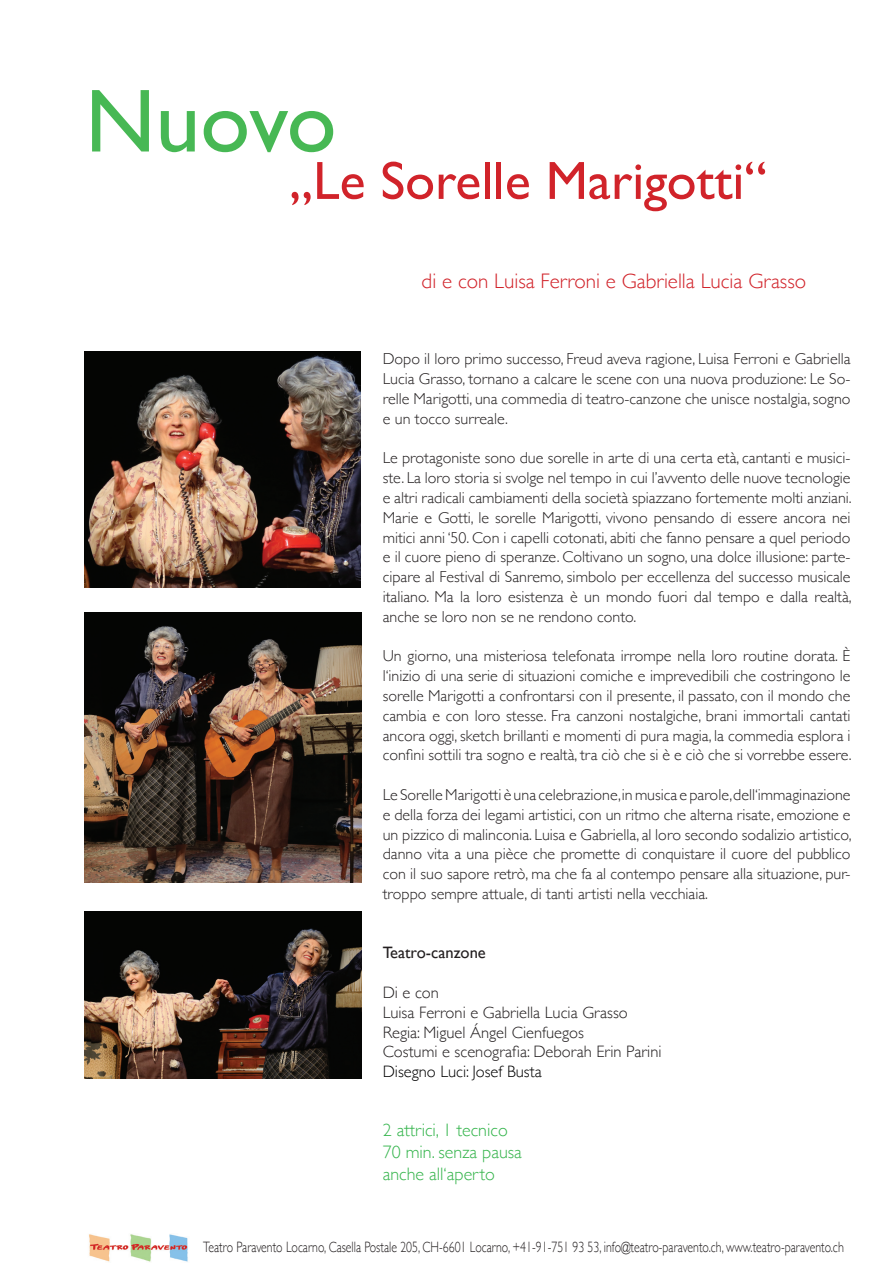
<style>
.page{position:relative;width:893px;height:1263px;background:#fff}
.page>*{position:absolute;margin:0;border:0;box-sizing:border-box;transform-origin:0 0}
.t1{font:90px "Gill Sans";letter-spacing:-.005em;color:#47b854}
.t2{font:54px "Gill Sans";color:#d1232a}
.t3{font:300 21px "Gill Sans";color:#d1232a}
.t4{font:300 18px/21.6px "Gill Sans";color:#33b44b}
.t5{font:300 16.5px/19.8px "Gill Sans";color:#231f20}
.t6{font:300 16.5px "Gill Sans";color:#000}
.t7{font:16.5px "Gill Sans";color:#231f20}
.t8{font:300 15.9px/19.8px "Gill Sans";color:#231f20;text-align:justify}
.t9{font:300 15px "Gill Sans";color:#231f20;scale:.79 1}
.s1{color:#36b44c}
</style>
<div class="page">
<img style="left:89px;top:1234px;width:99px;height:28px">
<img style="left:84px;top:352px;width:277px;height:236px">
<img style="left:85px;top:612px;width:276px;height:270px">
<img style="left:84px;top:911px;width:277px;height:167px">
<h1 class="t1" style="left:85px;top:68px;width:253px">Nuovo</h1>
<h2 class="t2" style="left:289px;top:149px;width:480px">„Le Sorelle Marigotti“</h2>
<h3 class="t3" style="left:422px;top:264px;width:386px">di e con Luisa Ferroni e Gabriella Lucia Grasso</h3>
<p class="t8" style="left:383px;top:348px;width:469px">Dopo il loro primo successo, Freud aveva ragione, Luisa Ferroni e Gabriella Lucia Grasso, tornano a calcare le scene con una nuova produzione: Le So&shy;relle Marigotti, una commedia di teatro-canzone che unisce nostalgia, sogno e un tocco surreale.</p>
<p class="t8" style="left:383px;top:447px;width:471px">Le protagoniste sono due sorelle in arte di una certa età, cantanti e musici&shy;ste. La loro storia si svolge nel tempo in cui l’avvento delle nuove tecnologie e altri radicali cambiamenti della società spiazzano fortemente molti anziani.<br>Marie e Gotti, le sorelle Marigotti, vivono pensando di essere ancora nei mitici anni ‘50. Con i capelli cotonati, abiti che fanno pensare a quel periodo e il cuore pieno di speranze. Coltivano un sogno, una dolce illusione: parte&shy;cipare al Festival di Sanremo, simbolo per eccellenza del successo musicale italiano. Ma la loro esistenza è un mondo fuori dal tempo e dalla realtà, anche se loro non se ne rendono conto.</p>
<p class="t8" style="left:383px;top:645px;width:470px">Un giorno, una misteriosa telefonata irrompe nella loro routine dorata. È l‘inizio di una serie di situazioni comiche e imprevedibili che costringono le sorelle Marigotti a confrontarsi con il presente, il passato, con il mondo che cambia e con loro stesse. Fra canzoni nostalgiche, brani immortali cantati ancora oggi, sketch brillanti e momenti di pura magia, la commedia esplora i confini sottili tra sogno e realtà, tra ciò che si è e ciò che si vorrebbe essere.</p>
<p class="t8" style="left:383px;top:784px;width:470px">Le Sorelle Marigotti è una celebrazione,in musica e parole,dell‘immaginazione e della forza dei legami artistici, con un ritmo che alterna risate, emozione e un pizzico di malinconia. Luisa e Gabriella, al loro secondo sodalizio artistico, danno vita a una pièce che promette di conquistare il cuore del pubblico con il suo sapore retrò, ma che fa al contempo pensare alla situazione, pur&shy;troppo sempre attuale, di tanti artisti nella vecchiaia.</p>
<p class="t7" style="left:383px;top:943px;width:105px">Teatro-canzone</p>
<p class="t5" style="left:383px;top:982px;width:280px">Di e con<br>Luisa Ferroni e Gabriella Lucia Grasso<br>Regia: Miguel Ángel Cienfuegos<br>Costumi e scenografia: Deborah Erin Parini</p>
<p class="t6" style="left:383px;top:1059px;width:161px">Disegno Luci: Josef Busta</p>
<p class="t4" style="left:383px;top:1119px;width:141px">2 attrici, 1 tecnico<br>70 min. sen<span class="s1">za pausa anche all‘aperto</span></p>
<p class="t9" style="left:203px;top:1235px;width:812px">Teatro Paravento Locarno, Casella Postale 205, CH-6601 Locarno, +41-91-751 93 53, info@teatro-paravento.ch, www.teatro-paravento.ch</p>
</div>
